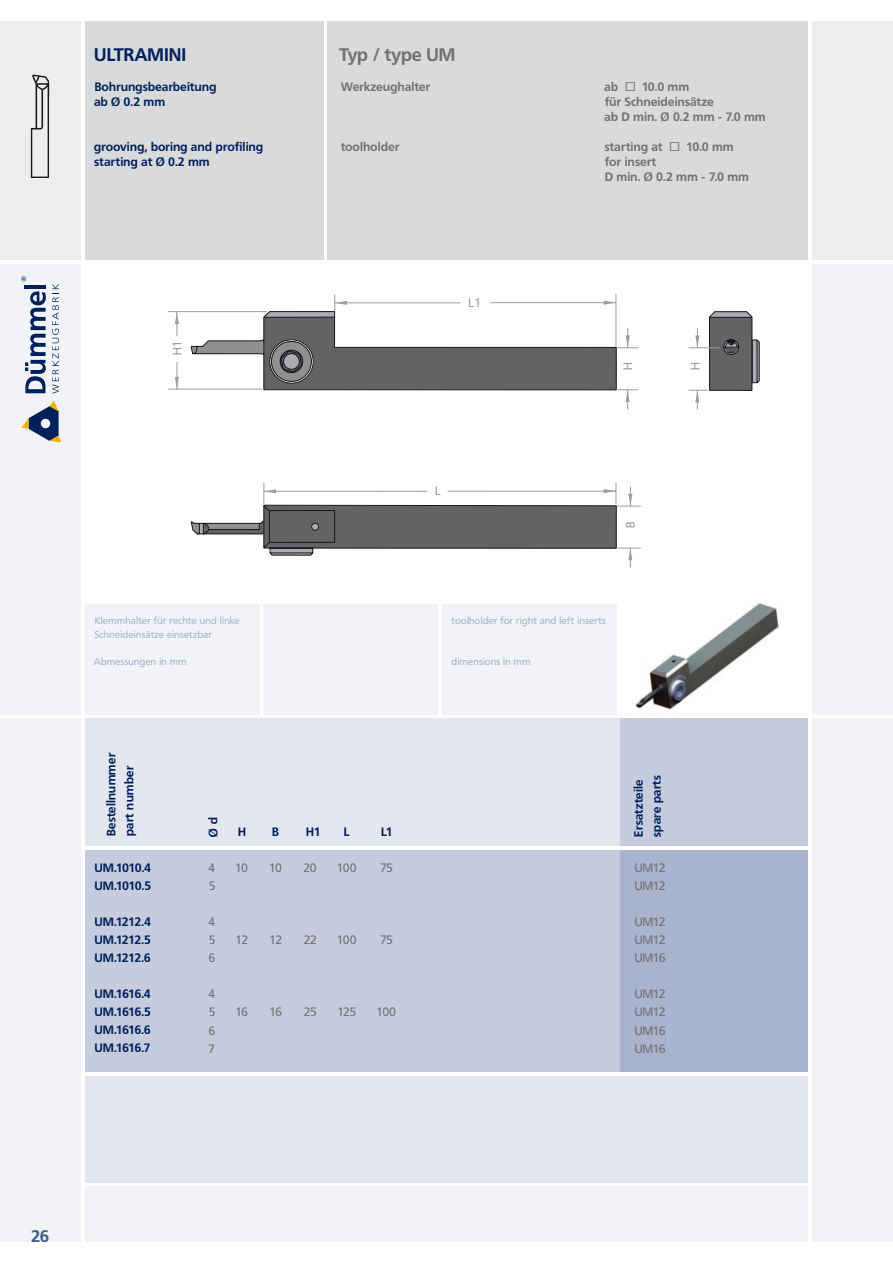
<style>
.page{position:relative;width:893px;height:1263px;background:#fff}
.page>*{position:absolute;margin:0;border:0;box-sizing:border-box;transform-origin:0 0}
.t1{font:18px "Fru Bol";color:#707173}
.t2{font:18px "Fru Bol";letter-spacing:-.005em;color:#00205a}
.t3{font:16.5px "Fru Bol";color:#425a89}
.t4{font:12.15px "Fru Med";color:#9d9ea0}
.t5{font:12px/18px "Fru Bol";letter-spacing:.015em;color:#00205a}
.t6{font:12px/15px "Fru Bol";letter-spacing:.02em;color:#707173}
.t7{font:12px/18px "Fru Med";letter-spacing:-.02em;color:#707173;text-align:justify}
.t8{font:12px/18px "Fru Bol";letter-spacing:-.02em;color:#00205a}
.t9{font:9.75px/13.5px "Fru Med";letter-spacing:.025em;color:#aab3cd}
.s1{font-family:"J Ckg";font-size:16.5px}
</style>
<div class="page">
<div style="left:0;top:21px;width:81px;height:238px;background:#ededee"></div>
<div style="left:812px;top:21px;width:81px;height:238px;background:#ededee"></div>
<div style="left:0;top:264px;width:81px;height:450px;background:#f1f3f7"></div>
<div style="left:812px;top:264px;width:81px;height:450px;background:#f1f3f7"></div>
<div style="left:0;top:1148px;width:81px;height:94px;background:#f1f3f7"></div>
<div style="left:812px;top:1148px;width:81px;height:94px;background:#f1f3f7"></div>
<div style="left:0;top:719px;width:81px;height:463px;background:#f1f3f7"></div>
<div style="left:812px;top:719px;width:81px;height:463px;background:#f1f3f7"></div>
<div style="left:85px;top:21px;width:238px;height:238px;background:#d9dadb"></div>
<div style="left:327px;top:21px;width:481px;height:238px;background:#d9dadb"></div>
<img style="left:30px;top:74px;width:20px;height:103px">
<div style="left:85px;top:1076px;width:723px;height:106px;background:#e3e6ef"></div>
<div style="left:85px;top:604px;width:174px;height:110px;background:#f1f3f7"></div>
<div style="left:264px;top:604px;width:174px;height:110px;background:#f1f3f7"></div>
<div style="left:442px;top:604px;width:175px;height:110px;background:#f1f3f7"></div>
<div style="left:85px;top:719px;width:723px;height:127px;background:#e3e6ef"></div>
<div style="left:85px;top:850px;width:723px;height:221px;background:#c6ccde"></div>
<div style="left:85px;top:1186px;width:723px;height:56px;background:#f1f3f7"></div>
<div style="left:621px;top:719px;width:187px;height:127px;background:#c6ccde"></div>
<div style="left:621px;top:850px;width:187px;height:221px;background:#aab3cd"></div>
<svg style="left:22px;top:401px;width:39px;height:41px"></svg>
<svg style="left:25px;top:291px;width:21px;height:102px"></svg>
<hr style="left:24px;top:285px;width:22px;height:4px;background:#00205a">
<svg style="left:21px;top:276px;width:5px;height:5px"></svg>
<svg style="left:52px;top:284px;width:7px;height:110px"></svg>
<img style="left:635px;top:603px;width:145px;height:107px">
<hr style="left:892px;top:281px;width:1px;height:45px;background:#9d9ea0">
<svg style="left:191px;top:294px;width:447px;height:115px"></svg>
<svg style="left:689px;top:312px;width:70px;height:97px"></svg>
<hr style="left:689px;top:347px;width:30px;height:1px;background:#9d9ea0">
<svg style="left:191px;top:483px;width:449px;height:84px"></svg>
<hr style="left:169px;top:389px;width:93px;height:1px;background:#9d9ea0">
<svg style="left:175px;top:362px;width:4px;height:27px"></svg>
<hr style="left:168px;top:311px;width:98px;height:1px;background:#9d9ea0">
<svg style="left:175px;top:312px;width:4px;height:23px"></svg>
<h1 class="t2" style="left:95px;top:43px;width:93px">ULTRAMINI</h1>
<p class="t5" style="left:94px;top:79px;width:124px;line-height:15px">Bohrungsbearbeitung ab Ø 0.2 mm</p>
<p class="t5" style="left:94px;top:139px;width:171px;line-height:15px">grooving, boring and profiling starting at Ø 0.2 mm</p>
<p class="t4" style="left:170px;top:355px;width:16px;rotate:-90deg">H1</p>
<p class="t9" style="left:95px;top:614px;width:146px">Klemmhalter für rechte und linke<br>Schneideinsätze einsetzbar</p>
<p class="t9" style="left:94px;top:654px;width:94px">Abmessungen in mm</p>
<h1 class="t1" style="left:340px;top:43px;width:117px">Typ / type UM</h1>
<p class="t6" style="left:341px;top:79px;width:90px">Werkzeughalter</p>
<p class="t6" style="left:341px;top:139px;width:60px">toolholder</p>
<p class="t4" style="left:469px;top:295px;width:14px">L1</p>
<p class="t4" style="left:435px;top:484px;width:8px">L</p>
<p class="t6" style="left:605px;top:79px;width:163px">ab <span class="s1">◻</span> 10.0 mm<br>für Schneideinsätze<br>ab D min. Ø 0.2 mm - 7.0 mm</p>
<p class="t6" style="left:605px;top:139px;width:146px">starting at <span class="s1">◻</span> 10.0 mm for insert<br>D min. Ø 0.2 mm - 7.0 mm</p>
<p class="t4" style="left:621px;top:370px;width:9px;rotate:-90deg">H</p>
<p class="t4" style="left:688px;top:370px;width:9px;rotate:-90deg">H</p>
<p class="t4" style="left:623px;top:528px;width:8px;rotate:-90deg">B</p>
<p class="t9" style="left:452px;top:614px;width:156px">toolholder for right and left inserts</p>
<p class="t9" style="left:452px;top:654px;width:81px">dimensions in mm</p>
<p class="t5" style="left:102px;top:836px;width:85px;rotate:-90deg">Bestellnummer part number</p>
<p class="t8" style="left:95px;top:859px;width:58px">UM.1010.4<br>UM.1010.5</p>
<p class="t5" style="left:95px;top:913px;width:58px;text-align:justify">UM.1212.4<br>UM.1212.5<br>UM.1212.6</p>
<p class="t5" style="left:95px;top:985px;width:58px;text-align:justify">UM.1616.4<br>UM.1616.5<br>UM.1616.6<br>UM.1616.7</p>
<p class="t5" style="left:204px;top:837px;width:21px;rotate:-90deg">Ø d</p>
<p class="t7" style="left:209px;top:859px;width:8px">4<br>5</p>
<p class="t7" style="left:209px;top:913px;width:8px">4<br>5<br>6</p>
<p class="t7" style="left:209px;top:985px;width:8px">4<br>5<br>6<br>7</p>
<p class="t5" style="left:238px;top:823px;width:10px">H</p>
<p class="t5" style="left:272px;top:823px;width:8px">B</p>
<p class="t5" style="left:306px;top:823px;width:16px">H1</p>
<p class="t5" style="left:344px;top:823px;width:7px">L</p>
<p class="t5" style="left:381px;top:823px;width:13px">L1</p>
<p class="t7" style="left:236px;top:859px;width:14px">10</p>
<p class="t7" style="left:270px;top:859px;width:14px">10</p>
<p class="t7" style="left:304px;top:859px;width:14px">20</p>
<p class="t7" style="left:337px;top:859px;width:21px">100</p>
<p class="t7" style="left:380px;top:859px;width:14px">75</p>
<p class="t7" style="left:236px;top:931px;width:14px">12</p>
<p class="t7" style="left:270px;top:931px;width:14px">12</p>
<p class="t7" style="left:304px;top:931px;width:14px">22</p>
<p class="t7" style="left:337px;top:931px;width:21px">100</p>
<p class="t7" style="left:380px;top:931px;width:14px">75</p>
<p class="t7" style="left:236px;top:1003px;width:14px">16</p>
<p class="t7" style="left:270px;top:1003px;width:14px">16</p>
<p class="t7" style="left:304px;top:1003px;width:14px">25</p>
<p class="t7" style="left:338px;top:1003px;width:20px">125</p>
<p class="t7" style="left:377px;top:1003px;width:21px">100</p>
<p class="t5" style="left:629px;top:837px;width:63px;rotate:-90deg">Ersatzteile spare parts</p>
<p class="t7" style="left:635px;top:859px;width:32px">UM12<br>UM12</p>
<p class="t7" style="left:635px;top:913px;width:32px">UM12<br>UM12<br>UM16</p>
<p class="t7" style="left:635px;top:985px;width:32px">UM12<br>UM12<br>UM16<br>UM16</p>
<h2 class="t3" style="left:31px;top:1226px;width:19px">26</h2>
</div>
